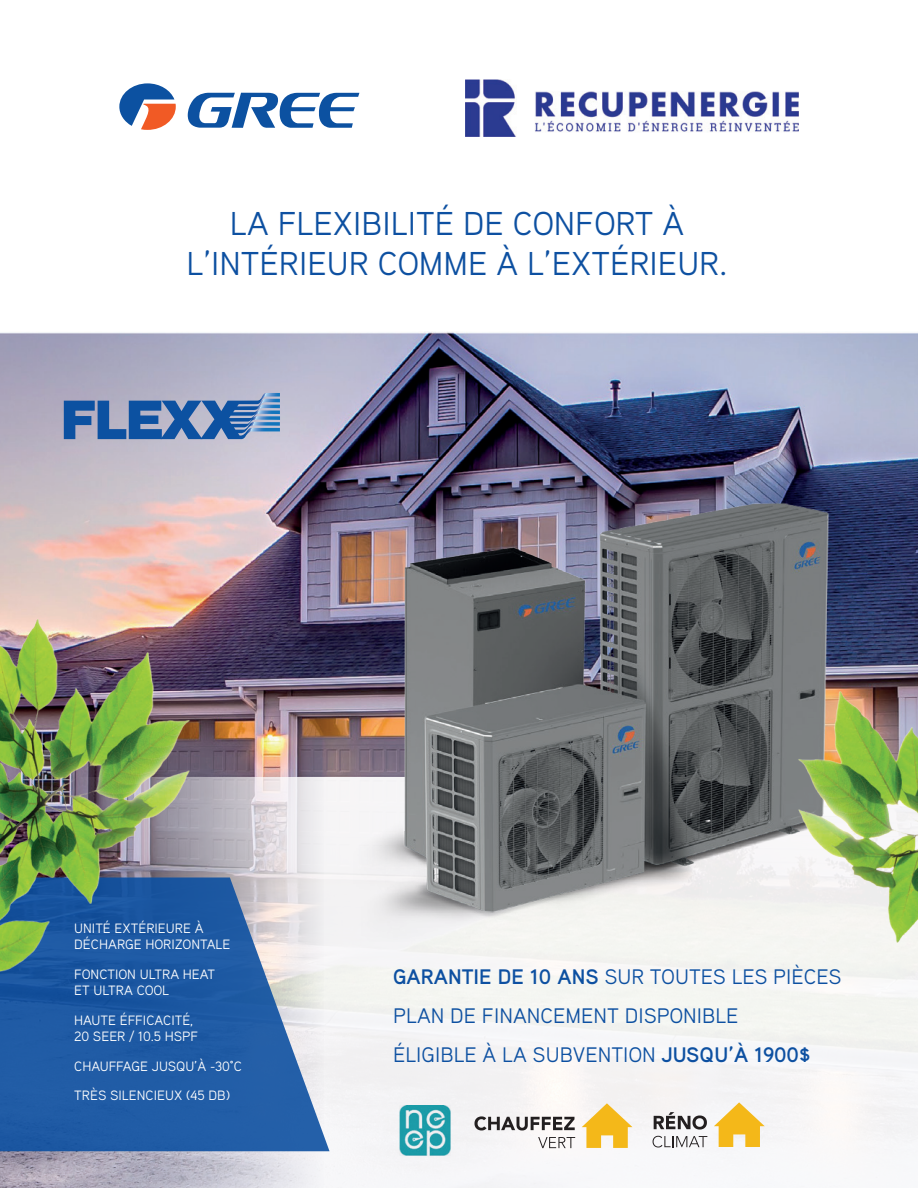
<style>
.page{position:relative;width:918px;height:1188px;background:#fff}
.page>*{position:absolute;margin:0;border:0;box-sizing:border-box;transform-origin:0 0}
.t1{font:33px/39.6px "Aaux Pro";color:#0d50a1;text-align:center}
.t2{font:21px "Aaux Pro";color:#0d50a1}
.t3{font:13.5px/16.2px "Aaux Pro";color:#fff}
.s1{font-weight:700}
</style>
<div class="page">
<img style="left:466px;top:80px;width:333px;height:56px">
<svg style="left:119px;top:83px;width:57px;height:47px"></svg>
<svg style="left:188px;top:93px;width:171px;height:35px"></svg>
<img style="left:0;top:332px;width:918px;height:856px">
<svg style="left:64px;top:393px;width:216px;height:46px;background:#6184b5"></svg>
<div style="left:324px;top:778px;width:594px;height:410px;background:#f5f5f4"></div>
<svg style="left:73px;top:778px;width:251px;height:410px;background:#cecbd4"></svg>
<svg style="left:0;top:877px;width:330px;height:274px;background:#4876b1"></svg>
<img style="left:338px;top:467px;width:523px;height:453px">
<img style="left:399px;top:1105px;width:52px;height:50px">
<svg style="left:582px;top:1103px;width:51px;height:45px"></svg>
<svg style="left:474px;top:1116px;width:101px;height:14px"></svg>
<svg style="left:538px;top:1137px;width:37px;height:11px"></svg>
<svg style="left:714px;top:1102px;width:51px;height:45px"></svg>
<svg style="left:654px;top:1112px;width:53px;height:18px"></svg>
<svg style="left:653px;top:1136px;width:54px;height:12px"></svg>
<img style="left:0;top:586px;width:216px;height:400px">
<img style="left:771px;top:625px;width:147px;height:318px">
<p class="t1" style="left:186px;top:203px;width:542px">LA FLEXIBILITÉ DE CONFORT À<br>L’INTÉRIEUR COMME À L’EXTÉRIEUR.</p>
<p class="t3" style="left:74px;top:920px;width:158px">UNITÉ EXTÉRIEURE À<br>DÉCHARGE HORIZONTALE</p>
<p class="t3" style="left:74px;top:966px;width:143px">FONCTION ULTRA HEAT<br>ET ULTRA COOL</p>
<p class="t3" style="left:74px;top:1012px;width:125px">HAUTE ÉFFICACITÉ,<br>20 SEER / 10.5 HSPF</p>
<p class="t3" style="left:74px;top:1058px;width:169px">CHAUFFAGE JUSQU’À -30°C</p>
<p class="t3" style="left:74px;top:1087px;width:158px">TRÈS SILENCIEUX (45 DB)</p>
<p class="t2" style="left:393px;top:964px;width:450px"><span class="s1">GARANTIE DE 10 ANS</span> SUR TOUTES LES PIÈCES</p>
<p class="t2" style="left:393px;top:1002px;width:347px">PLAN DE FINANCEMENT DISPONIBLE</p>
<p class="t2" style="left:393px;top:1041px;width:418px">ÉLIGIBLE À LA SUBVENTION <span class="s1">JUSQU’À 1900$</span></p>
</div>
